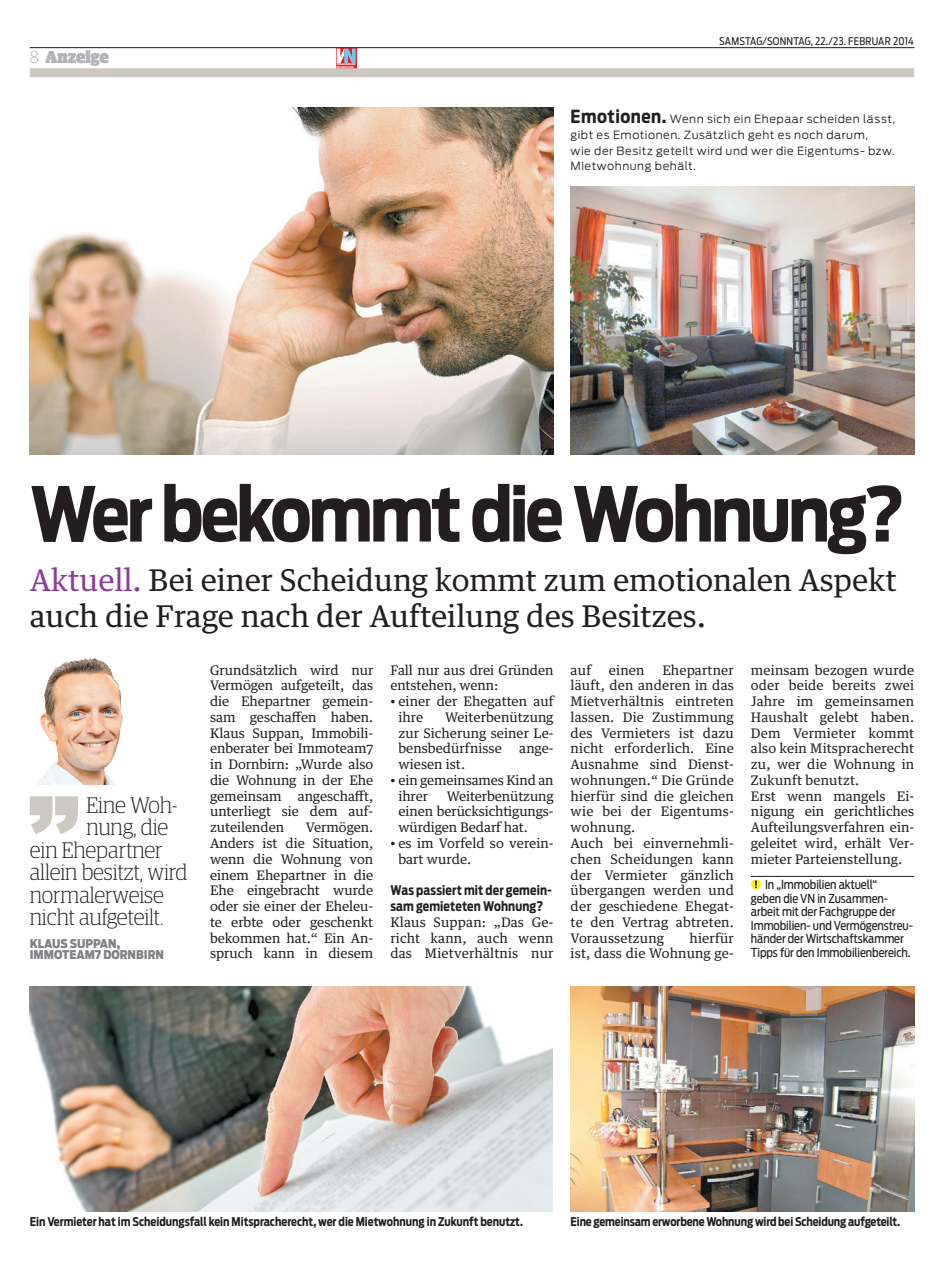
<style>
.page{position:relative;width:944px;height:1285px;background:#fff}
.page>*{position:absolute;margin:0;border:0;box-sizing:border-box;transform-origin:0 0}
.t1{font:700 75px "Antenna Cond";letter-spacing:-.045em;color:#231f20}
.t2{font:30px/36px "Guardian Text Egyp 2";letter-spacing:-.005em;color:#231f20}
.t3{font:300 22.5px "Guardian Compact";letter-spacing:-.005em;color:#231f20}
.t4{font:17.4px "Guardian Compact Ultra";letter-spacing:-.005em;color:#b2b3b7}
.t5{font:13.2px/15.8px "Guardian Text Egyp 2";letter-spacing:.005em;color:#231f20}
.t6{font:700 13.2px/15.8px "Antenna Cond";letter-spacing:.01em;color:#231f20;scale:.95 1}
.t7{font:12.3px/13.5px "Antenna Cond";letter-spacing:-.005em;color:#231f20}
.t8{font:700 12px "Antenna Cond";letter-spacing:-.01em;color:#231f20;scale:.95 1}
.t9{font:900 12px/10.5px "Antenna Cond";color:#808285}
.t10{font:300 11.25px/15.8px "Antenna";letter-spacing:.045em;color:#231f20}
.t11{font:10.5px "Antenna Cond";letter-spacing:.02em;color:#231f20}
.t12{font:900 2.4px/2.1px "Antenna Cond";letter-spacing:.02em;color:#fff}
.s1{font-family:"Guardian Compact";font-weight:300}
.s2{font-family:"Antenna Cond";font-weight:700;font-size:18px}
.s3{color:#8a3e97}
</style>
<div class="page">
<img style="left:571px;top:986px;width:343px;height:225px">
<img style="left:30px;top:986px;width:523px;height:225px">
<img style="left:30px;top:107px;width:524px;height:347px">
<hr style="left:751px;top:876px;width:163px;height:1px;background:#231f20">
<svg style="left:751px;top:879px;width:10px;height:10px"></svg>
<img style="left:40px;top:657px;width:45px;height:111px">
<svg style="left:30px;top:796px;width:48px;height:38px"></svg>
<img style="left:571px;top:186px;width:343px;height:268px">
<div style="left:336px;top:48px;width:20px;height:20px;background:#ee1d23"></div>
<svg style="left:337px;top:49px;width:19px;height:14px"></svg>
<hr style="left:30px;top:47px;width:884px;height:1px;background:#231f20">
<div style="left:30px;top:68px;width:884px;height:9px;background:#cdc8c1"></div>
<h3 class="t4" style="left:30px;top:47px;width:81px"><span class="s1">8</span> Anzeige</h3>
<p class="t12" style="left:336px;top:64px;width:21px">VORARLBERGER<br>NACHRICHTEN</p>
<p class="t11" style="left:719px;top:34px;width:196px">Samstag/Sonntag, 22./23. februar 2014</p>
<p class="t10" style="left:571px;top:111px;width:326px"><span class="s2">Emotionen.</span> Wenn sich ein Ehepaar scheiden lässt, gibt es Emotionen. Zusätzlich geht es noch darum,<br>wie der Besitz geteilt wird und wer die Eigentums- bzw.<br>Mietwohnung behält.</p>
<h1 class="t1" style="left:30px;top:469px;width:877px">Wer bekommt die Wohnung?</h1>
<h2 class="t2" style="left:30px;top:559px;width:869px"><span class="s3">Aktuell.</span> Bei einer Scheidung kommt zum emotionalen Aspekt auch die Frage nach der Aufteilung des Besitzes.</h2>
<h3 class="t3" style="left:86px;top:793px;width:93px">Eine Woh-</h3>
<h3 class="t3" style="left:86px;top:815px;width:83px">nung, die</h3>
<h3 class="t3" style="left:30px;top:838px;width:134px">ein Ehepartner</h3>
<h3 class="t3" style="left:30px;top:860px;width:159px">allein besitzt, wird</h3>
<h3 class="t3" style="left:30px;top:883px;width:136px">normalerweise</h3>
<h3 class="t3" style="left:30px;top:905px;width:135px">nicht aufgeteilt.</h3>
<p class="t9" style="left:30px;top:938px;width:136px">KLAUS SUPPAN,<br>IMMOTEAM7 DORNBIRN</p>
<p class="t5" style="left:210px;top:660px;width:165px;text-align:justify">Grundsätzlich wird nur Vermögen aufgeteilt, das die Ehepartner gemein&shy;sam geschaffen haben.<br>Klaus Suppan, Immobili&shy;enberater bei Immoteam7 in Dornbirn: „Wurde also die Wohnung in der Ehe gemeinsam angeschafft, unterliegt sie dem auf&shy;zuteilenden</p>
<p class="t5" style="left:210px;top:818px;width:165px;text-align:justify;text-indent:96px">Vermögen.<br>Anders ist die Situation, wenn die Wohnung von einem Ehepartner in die Ehe eingebracht wurde oder sie einer der Eheleu&shy;te erbte oder geschenkt bekommen hat.“ Ein An&shy;spruch kann in diesem</p>
<p class="t5" style="left:390px;top:660px;width:165px">Fall nur aus drei Gründen entstehen, wenn:</p>
<p class="t5" style="left:398px;top:692px;width:157px;text-indent:-8px">• einer der Ehegatten auf ihre</p>
<p class="t5" style="left:398px;top:708px;width:157px;text-align:justify;text-indent:47px">Weiterbenützung zur Sicherung seiner Le&shy;bensbedürfnisse</p>
<p class="t5" style="left:519px;top:739px;width:36px">ange-</p>
<p class="t5" style="left:398px;top:755px;width:68px">wiesen ist.</p>
<p class="t5" style="left:398px;top:771px;width:157px;text-indent:-8px">• ein gemeinsames Kind an ihrer</p>
<p class="t5" style="left:398px;top:786px;width:157px;text-align:justify;text-indent:48px">Weiterbenützung einen berücksichtigungs&shy;würdigen Bedarf hat.</p>
<p class="t5" style="left:398px;top:834px;width:157px;text-indent:-8px">• es im Vorfeld so verein&shy;bart wurde.</p>
<p class="t6" style="left:390px;top:882px;width:171px">Was passiert mit der gemein&shy;sam gemieteten Wohnung?</p>
<p class="t5" style="left:390px;top:912px;width:165px;text-align:justify">Klaus Suppan: „Das Ge&shy;richt kann, auch wenn das Mietverhältnis nur</p>
<p class="t5" style="left:571px;top:660px;width:22px">auf</p>
<p class="t5" style="left:609px;top:660px;width:37px">einen</p>
<p class="t5" style="left:571px;top:660px;width:165px;text-indent:92px">Ehepartner läuft, den anderen in das<br>Mietverhältnis eintreten lassen. Die Zustimmung des Vermieters ist dazu nicht erforderlich. Eine<br>Ausnahme sind Dienst&shy;wohnungen.“ Die Gründe hierfür sind die gleichen wie bei der Eigentums&shy;wohnung.<br>Auch bei einvernehmli&shy;chen Scheidungen kann der Vermieter gänzlich übergangen werden und der geschiedene Ehegat&shy;te den Vertrag abtreten.<br>Voraussetzung</p>
<p class="t5" style="left:571px;top:928px;width:165px;text-align:right">hierfür<br>ist, dass die Wohnung ge-</p>
<p class="t5" style="left:751px;top:660px;width:165px">meinsam bezogen wurde oder beide bereits zwei<br>Jahre im gemeinsamen<br>Haushalt gelebt haben.<br>Dem Vermieter kommt also kein Mitspracherecht zu, wer die Wohnung in<br>Zukunft benutzt.<br>Erst wenn mangels Ei&shy;nigung ein gerichtliches<br>Aufteilungsverfahren ein&shy;geleitet wird, erhält Ver&shy;mieter Parteienstellung.</p>
<p class="t7" style="left:751px;top:878px;width:164px;text-indent:14px">In „Immobilien aktuell“<br>geben die VN in Zusammen&shy;arbeit mit der Fachgruppe der<br>Immobilien- und Vermögenstreu&shy;händer der Wirtschaftskammer<br>Tipps für den Immobilienbereich.</p>
<p class="t8" style="left:30px;top:1214px;width:521px">Ein Vermieter hat im Scheidungsfall kein Mitspracherecht, wer die Mietwohnung in Zukunft benutzt.</p>
<p class="t8" style="left:571px;top:1214px;width:348px">Eine gemeinsam erworbene Wohnung wird bei Scheidung aufgeteilt.</p>
</div>
